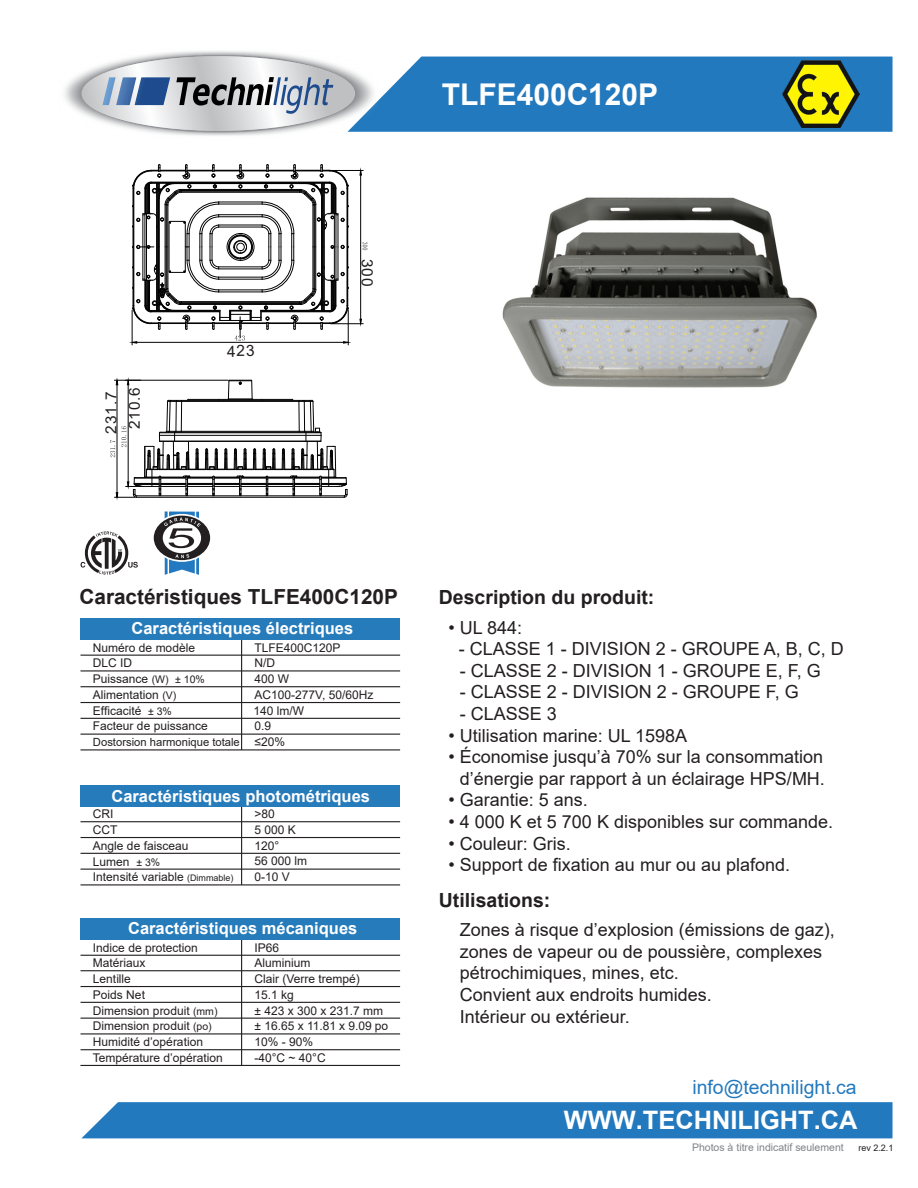
<style>
.page{position:relative;width:918px;height:1188px;background:#fff}
.page>*{position:absolute;margin:0;border:0;box-sizing:border-box;transform-origin:0 0}
.t1{font:700 30px "Arial";color:#fff}
.t2{font:700 25.35px "Arial";color:#fff}
.t3{font:700 20.7px "Arial";color:#231f20}
.t4{font:700 19.5px "Arial";color:#231f20}
.t5{font:19.35px "Arial";color:#2379be}
.t6{font:18px/21.6px "Arial";color:#231f20;text-align:right}
.t7{font:700 16.5px "Arial";color:#fff}
.t8{font:15.6px "Arial";color:#231f20}
.t9{font:15.3px/23.1px "Arial";letter-spacing:.055em;color:#231f20;text-align:center}
.t10{font:12px/15.6px "Arial";color:#231f20}
.t11{font:11.25px "Arial";color:#231f20}
.t12{font:10.5px "Arial";color:#808285}
.t13{font:9px "Arial";color:#231f20}
.s1{font-size:10.5px}
.s2{font-size:12px}
.s3{font-size:9px}
</style>
<div class="page">
<img style="left:502px;top:197px;width:315px;height:191px">
<div style="left:82px;top:1102px;width:811px;height:36px;background:#2379be"></div>
<div style="left:381px;top:57px;width:512px;height:75px;background:#2379be"></div>
<hr style="left:241px;top:937px;width:1px;height:128px;background:#231f20">
<hr style="left:81px;top:970px;width:319px;height:1px;background:#231f20">
<hr style="left:81px;top:955px;width:319px;height:1px;background:#231f20">
<hr style="left:81px;top:986px;width:319px;height:1px;background:#231f20">
<hr style="left:81px;top:1002px;width:319px;height:1px;background:#231f20">
<hr style="left:81px;top:1018px;width:319px;height:1px;background:#231f20">
<hr style="left:81px;top:1033px;width:319px;height:1px;background:#231f20">
<hr style="left:81px;top:1049px;width:319px;height:1px;background:#231f20">
<hr style="left:80px;top:1065px;width:320px;height:1px;background:#231f20">
<hr style="left:241px;top:639px;width:1px;height:111px;background:#231f20">
<hr style="left:81px;top:686px;width:319px;height:1px;background:#231f20">
<hr style="left:81px;top:702px;width:319px;height:1px;background:#231f20">
<hr style="left:81px;top:718px;width:319px;height:1px;background:#231f20">
<hr style="left:81px;top:734px;width:319px;height:1px;background:#231f20">
<div style="left:81px;top:619px;width:319px;height:21px;background:#267bbb"></div>
<div style="left:81px;top:919px;width:319px;height:21px;background:#267bbb"></div>
<hr style="left:81px;top:749px;width:319px;height:1px;background:#231f20">
<hr style="left:241px;top:805px;width:1px;height:80px;background:#231f20">
<hr style="left:81px;top:821px;width:319px;height:1px;background:#231f20">
<hr style="left:81px;top:837px;width:319px;height:1px;background:#231f20">
<hr style="left:81px;top:853px;width:319px;height:1px;background:#231f20">
<hr style="left:81px;top:869px;width:319px;height:1px;background:#231f20">
<div style="left:81px;top:785px;width:319px;height:22px;background:#267bbb"></div>
<hr style="left:81px;top:884px;width:319px;height:1px;background:#231f20">
<img style="left:64px;top:51px;width:317px;height:85px">
<svg style="left:82px;top:56px;width:273px;height:75px"></svg>
<svg style="left:102px;top:77px;width:68px;height:28px;background:#6787b4"></svg>
<svg style="left:176px;top:77px;width:157px;height:40px;background:#9fa3ab"></svg>
<hr style="left:81px;top:655px;width:319px;height:1px;background:#231f20">
<hr style="left:81px;top:670px;width:319px;height:2px;background:#231f20">
<svg style="left:153px;top:511px;width:58px;height:64px"></svg>
<img style="left:782px;top:60px;width:78px;height:68px">
<svg style="left:81px;top:531px;width:57px;height:44px"></svg>
<svg style="left:110px;top:380px;width:238px;height:118px"></svg>
<hr style="left:331px;top:170px;width:32px;height:1px;background:#030303">
<hr style="left:331px;top:323px;width:32px;height:1px;background:#030303">
<hr style="left:360px;top:175px;width:1px;height:144px;background:#030303">
<svg style="left:363px;top:242px;width:4px;height:8px"></svg>
<svg style="left:132px;top:164px;width:217px;height:182px"></svg>
<p class="t9" style="left:100px;top:434px;width:48px;rotate:-90deg">231.7<br>210.6</p>
<p class="t8" style="left:378px;top:259px;width:29px;rotate:90deg">300</p>
<h1 class="t1" style="left:442px;top:74px;width:218px">TLFE400C120P</h1>
<p class="t3" style="left:79px;top:582px;width:320px">Caractéristiques TLFE400C120P</p>
<p class="t10" style="left:93px;top:640px;width:104px">Numéro de modèle</p>
<p class="t10" style="left:93px;top:671px;width:116px">Puissance <span class="s1">(W) ± 10%<br></span>Alimentation <span class="s1">(V)<br></span>Efficacité <span class="s1">± 3%<br></span>Facteur de puissance</p>
<p class="t7" style="left:131px;top:617px;width:223px">Caractéristiques électriques</p>
<p class="t10" style="left:254px;top:640px;width:88px">TLFE400C120P</p>
<p class="t10" style="left:254px;top:687px;width:120px">AC100-277V, 50/60Hz</p>
<p class="t10" style="left:254px;top:718px;width:18px">0.9</p>
<p class="t11" style="left:93px;top:734px;width:194px">Dostorsion harmonique totale <span class="s2">≤20%</span></p>
<p class="t10" style="left:93px;top:655px;width:41px">DLC ID</p>
<p class="t10" style="left:255px;top:655px;width:22px">N/D</p>
<p class="t10" style="left:254px;top:703px;width:52px">140 lm/W</p>
<p class="t10" style="left:255px;top:671px;width:36px">400 W</p>
<p class="t7" style="left:111px;top:784px;width:260px">Caractéristiques photométriques</p>
<p class="t10" style="left:93px;top:806px;width:97px">CRI<br>CCT<br>Angle de faisceau<br>Lumen <span class="s1">± 3%</span></p>
<p class="t10" style="left:254px;top:806px;width:54px">&gt;80<br>5 000 K<br>120°<br>56 000 lm</p>
<p class="t10" style="left:93px;top:869px;width:142px">Intensité variable <span class="s3">(Dimmable)</span></p>
<p class="t10" style="left:254px;top:869px;width:37px">0-10 V</p>
<p class="t7" style="left:128px;top:917px;width:231px">Caractéristiques mécaniques</p>
<p class="t10" style="left:93px;top:940px;width:126px">Indice de protection<br>Matériaux<br>Lentille<br>Poids Net<br>Dimension produit <span class="s1">(mm)</span></p>
<p class="t10" style="left:254px;top:940px;width:130px">IP66<br>Aluminium<br>Clair (Verre trempé)<br>15.1 kg<br>± 423 x 300 x 231.7 mm</p>
<p class="t10" style="left:93px;top:1018px;width:120px">Dimension produit <span class="s1">(po)</span></p>
<p class="t10" style="left:254px;top:1018px;width:135px">± 16.65 x 11.81 x 9.09 po</p>
<p class="t10" style="left:93px;top:1034px;width:132px">Humidité d’opération<br>Température d’opération</p>
<p class="t10" style="left:254px;top:1033px;width:73px;line-height:16.2px">10% - 90% -40°C ~ 40°C</p>
<p class="t4" style="left:439px;top:584px;width:217px">Description du produit:</p>
<p class="t6" style="left:449px;top:616px;width:75px">• UL 844:</p>
<p class="t6" style="left:459px;top:638px;width:387px">- CLASSE 1 - DIVISION 2 - GROUPE A, B, C, D</p>
<p class="t6" style="left:460px;top:659px;width:363px">- CLASSE 2 - DIVISION 1 - GROUPE E, F, G</p>
<p class="t6" style="left:460px;top:681px;width:341px">- CLASSE 2 - DIVISION 2 - GROUPE F, G</p>
<p class="t6" style="left:460px;top:703px;width:99px">- CLASSE 3</p>
<p class="t6" style="left:449px;top:724px;width:240px">• Utilisation marine: UL 1598A</p>
<p class="t6" style="left:449px;top:746px;width:378px">• Économise jusqu’à 70% sur la consommation d’énergie par rapport à un éclairage HPS/MH.</p>
<p class="t6" style="left:449px;top:789px;width:141px">• Garantie: 5 ans.</p>
<p class="t6" style="left:449px;top:811px;width:386px">• 4 000 K et 5 700 K disponibles sur commande.</p>
<p class="t6" style="left:449px;top:832px;width:124px">• Couleur: Gris.</p>
<p class="t6" style="left:449px;top:854px;width:343px">• Support de fixation au mur ou au plafond.</p>
<p class="t4" style="left:439px;top:887px;width:113px">Utilisations:</p>
<p class="t6" style="left:460px;top:919px;width:377px;text-align:left">Zones à risque d’explosion (émissions de gaz), zones de vapeur ou de poussière, complexes pétrochimiques, mines, etc.<br>Convient aux endroits humides.<br>Intérieur ou extérieur.</p>
<p class="t5" style="left:692px;top:1074px;width:166px">info@technilight.ca</p>
<h2 class="t2" style="left:564px;top:1102px;width:295px">WWW.TECHNILIGHT.CA</h2>
<p class="t12" style="left:692px;top:1140px;width:153px">Photos à titre indicatif seulement</p>
<p class="t13" style="left:858px;top:1142px;width:37px">rev 2.2.1</p>
</div>
